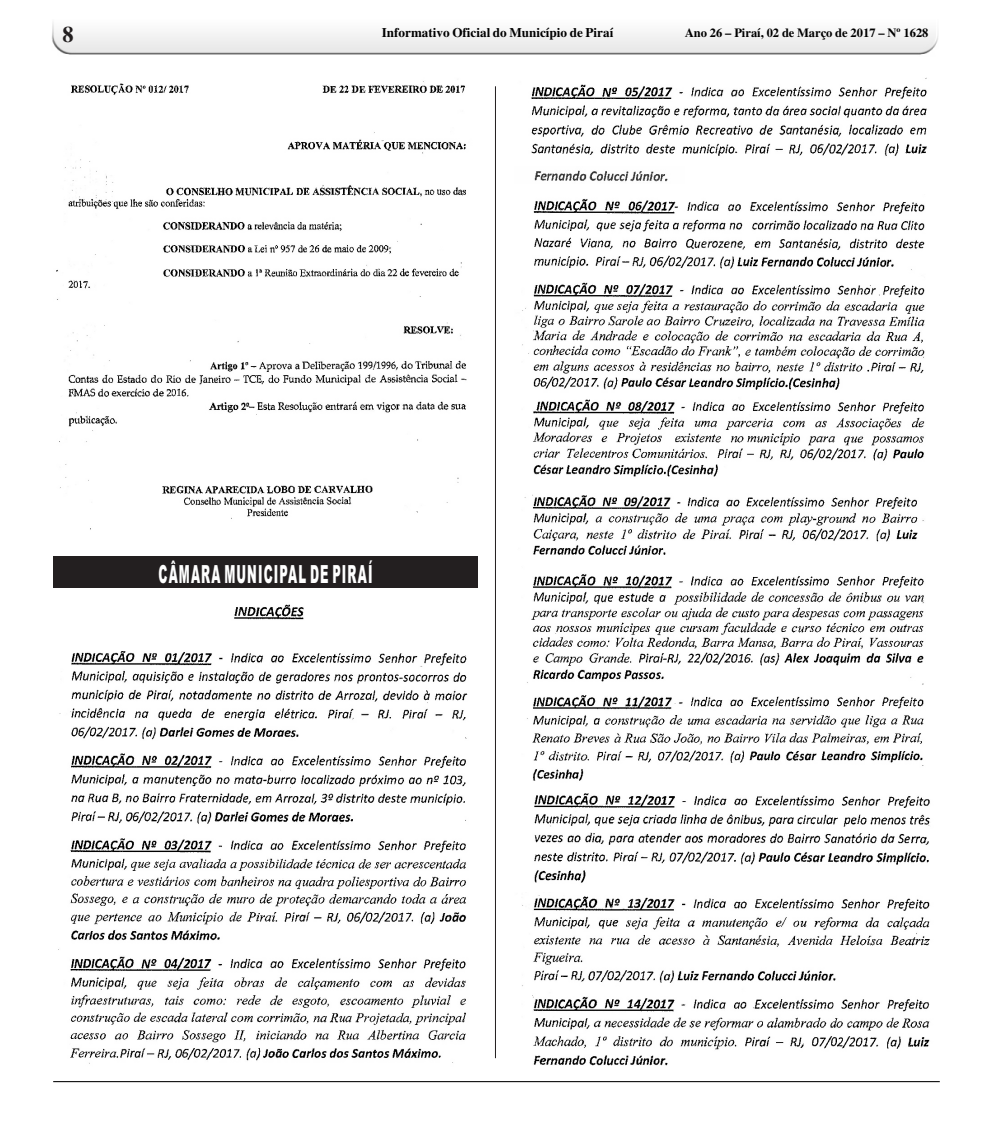
<style>
.page{position:relative;width:993px;height:1127px;background:#fff}
.page>*{position:absolute;margin:0;border:0;box-sizing:border-box;transform-origin:0 0}
.t1{font:900 25px "Arial";letter-spacing:.095em;color:#fff;scale:.47 1}
.t2{font:700 22.5px "Times New Roman";color:#231f20}
.t3{font:700 13.12px "Times New Roman";color:#000}
.t4{font:700 12.5px "Times New Roman";color:#000}
</style>
<div class="page">
<img style="left:52px;top:22px;width:886px;height:33px">
<hr style="left:53px;top:1081px;width:886px;height:1px;background:#000">
<hr style="left:495px;top:86px;width:1px;height:972px;background:#231f20">
<img style="left:56px;top:81px;width:411px;height:449px">
<img style="left:58px;top:651px;width:410px;height:413px">
<img style="left:234px;top:604px;width:70px;height:16px">
<div style="left:53px;top:556px;width:425px;height:32px;background:#231f20"></div>
<img style="left:531px;top:78px;width:396px;height:78px">
<img style="left:522px;top:199px;width:403px;height:582px">
<img style="left:534px;top:170px;width:134px;height:12px">
<img style="left:522px;top:895px;width:408px;height:171px">
<img style="left:534px;top:793px;width:396px;height:90px">
<h2 class="t2" style="left:62px;top:27px;width:13px">8</h2>
<p class="t3" style="left:382px;top:28px;width:233px">Informativo Oficial do Município de Piraí</p>
<p class="t4" style="left:684px;top:29px;width:245px">Ano 26 – Piraí, 02 de Março de 2017 – Nº 1628</p>
<h1 class="t1" style="left:158px;top:565px;width:456px">CÂMARA MUNICIPAL DE PIRAÍ</h1>
</div>
